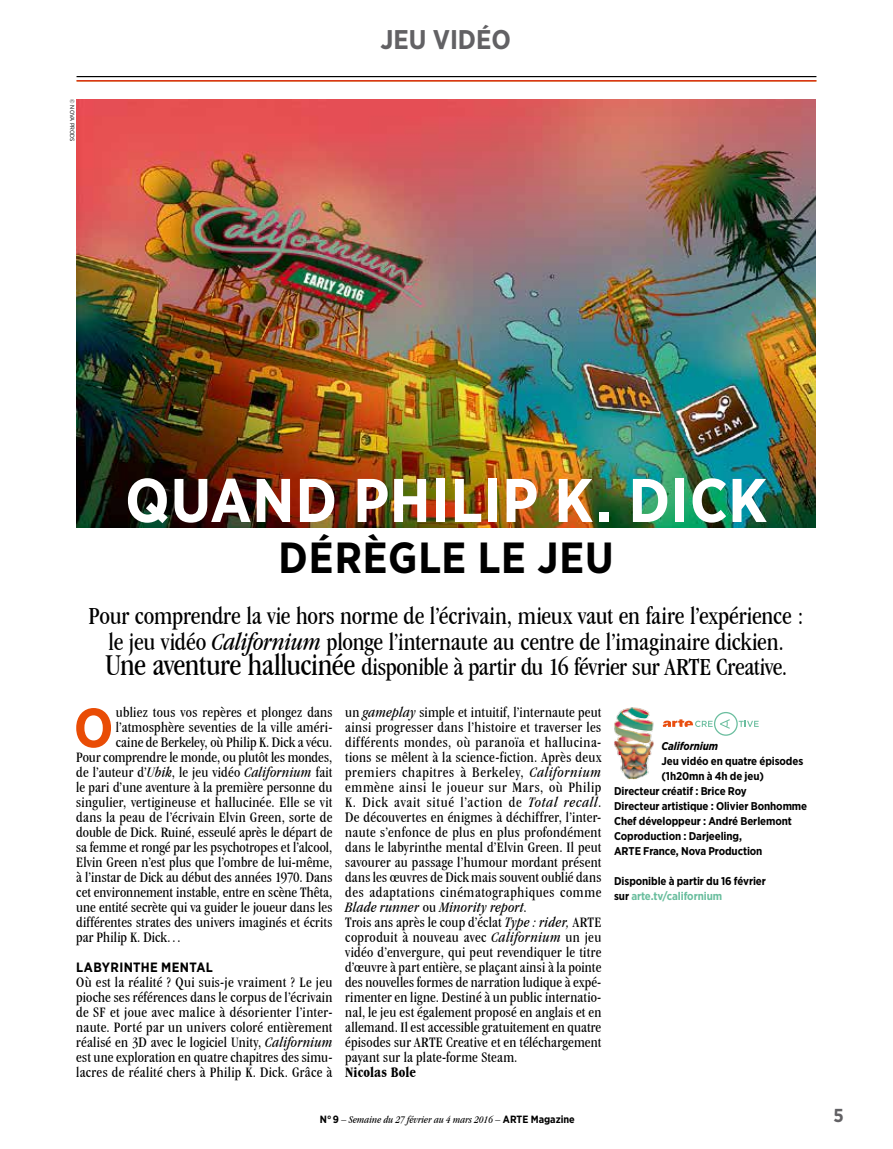
<style>
.page{position:relative;width:893px;height:1149px;background:#fff}
.page>*{position:absolute;margin:0;border:0;box-sizing:border-box;transform-origin:0 0}
.t1{font:700 61.5px "Gotham Narrow";letter-spacing:.015em;color:#fff}
.t2{font:700 54.9px "Gotham Narrow";color:#e94c05}
.t3{font:700 43.5px "Gotham Narrow";letter-spacing:.02em;color:#000}
.t4{font:700 27px "Gotham Narrow";color:#626164}
.t5{font:condensed 25.5px/25.5px "Garamond IT Cby BT";letter-spacing:-.01em;color:#000;text-align:center}
.t6{font:700 18.75px "Gotham Narrow";color:#626164}
.t7{font:condensed 15px/15px "Garamond IT Cby BT";letter-spacing:.015em;color:#000;text-align:justify}
.t8{font:700 condensed 15px "Garamond IT Cby BT";letter-spacing:.01em;color:#000}
.t9{font:700 13.5px "Gotham Narrow";letter-spacing:.025em;color:#000}
.t10{font:700 11.25px/15px "Gotham Narrow";letter-spacing:-.01em;color:#000}
.t11{font:italic 700 11.25px "Gotham Narrow";letter-spacing:-.01em;color:#000}
.t12{font:italic condensed 10.5px "Garamond IT Cby BT";color:#000}
.t13{font:6px "Gotham Narrow";color:#000}
.s1{font-style:italic}
.s2{font-size:31.5px}
.s3{color:#6abe9e}
.s4{font-family:"Gotham Narrow";font-weight:700;font-style:normal;font-stretch:normal}
</style>
<div class="page">
<img style="left:76px;top:99px;width:740px;height:428px">
<hr style="left:77px;top:76px;width:739px;height:1px;background:#000">
<hr style="left:77px;top:80px;width:739px;height:1px;background:#e3000b">
<img style="left:614px;top:707px;width:40px;height:72px">
<svg style="left:663px;top:712px;width:96px;height:23px"></svg>
<p class="t13" style="left:76px;top:99px;width:43px;rotate:90deg">© NOVA PRODS</p>
<h3 class="t4" style="left:381px;top:22px;width:132px">JEU VIDÉO</h3>
<h1 class="t1" style="left:125px;top:460px;width:644px">QUAND PHILIP K. DICK</h1>
<h3 class="t3" style="left:279px;top:529px;width:337px">DÉRÈGLE LE JEU</h3>
<p class="t5" style="left:89px;top:602px;width:717px">Pour comprendre la vie hors norme de l’écrivain, mieux vaut en faire l’expérience : le jeu vidéo <span class="s1">Californium</span> plonge l’internaute au centre de l’imaginaire dickien.<br><span class="s2">Une aventure hallucinée</span> disponible à partir du 16 février sur ARTE Creative.</p>
<h2 class="t2" style="left:74px;top:692px;width:41px">O</h2>
<p class="t7" style="left:116px;top:704px;width:218px">ubliez tous vos repères et plongez dans</p>
<p class="t7" style="left:116px;top:719px;width:218px">l’atmosphère seventies de la ville améri-</p>
<p class="t7" style="left:116px;top:734px;width:218px">caine de Berkeley, où Philip K. Dick a vécu.</p>
<p class="t7" style="left:76px;top:749px;width:258px">Pour comprendre le monde, ou plutôt les mondes,</p>
<p class="t7" style="left:76px;top:764px;width:258px">de l’auteur d’<span class="s1">Ubik</span>, le jeu vidéo <span class="s1">Californium</span> fait</p>
<p class="t7" style="left:76px;top:779px;width:258px">le pari d’une aventure à la première personne du</p>
<p class="t7" style="left:76px;top:794px;width:258px">singulier, vertigineuse et hallucinée. Elle se vit</p>
<p class="t7" style="left:76px;top:809px;width:258px">dans la peau de l’écrivain Elvin Green, sorte de</p>
<p class="t7" style="left:76px;top:824px;width:258px">double de Dick. Ruiné, esseulé après le départ de</p>
<p class="t7" style="left:76px;top:839px;width:258px">sa femme et rongé par les psychotropes et l’alcool,</p>
<p class="t7" style="left:76px;top:854px;width:258px">Elvin Green n’est plus que l’ombre de lui-même,</p>
<p class="t7" style="left:76px;top:869px;width:258px">à l’instar de Dick au début des années 1970. Dans</p>
<p class="t7" style="left:76px;top:884px;width:258px">cet environnement instable, entre en scène Thêta,</p>
<p class="t7" style="left:76px;top:899px;width:258px">une entité secrète qui va guider le joueur dans les</p>
<p class="t7" style="left:76px;top:914px;width:258px">différentes strates des univers imaginés et écrits</p>
<p class="t7" style="left:76px;top:929px;width:107px">par Philip K. Dick…</p>
<p class="t9" style="left:76px;top:958px;width:138px">LABYRINTHE MENTAL</p>
<p class="t7" style="left:76px;top:974px;width:258px">Où est la réalité ? Qui suis-je vraiment ? Le jeu pioche ses références dans le corpus de l’écrivain de SF et joue avec malice à désorienter l’inter&shy;naute. Porté par un univers coloré entièrement réalisé en 3D avec le logiciel Unity, <span class="s1">Californium </span>est une exploration en quatre chapitres des simu&shy;lacres de réalité chers à Philip K. Dick. Grâce à</p>
<p class="t7" style="left:345px;top:704px;width:258px;text-align:left">un <span class="s1">gameplay</span> simple et intuitif, l’internaute peut ainsi progresser dans l’histoire et traverser les différents mondes, où paranoïa et hallucina&shy;tions se mêlent à la science-fiction. Après deux premiers chapitres à Berkeley, <span class="s1">Californium </span>emmène ainsi le joueur sur Mars, où Philip K. Dick avait situé l’action de <span class="s1">Total recall</span>.<br>De découvertes en énigmes à déchiffrer, l’inter&shy;naute s’enfonce de plus en plus profondément dans le labyrinthe mental d’Elvin Green. Il peut savourer au passage l’humour mordant présent dans les œuvres de Dick mais souvent oublié dans des adaptations cinématographiques comme <span class="s1">Blade runner</span> ou <span class="s1">Minority report</span>.<br>Trois ans après le coup d’éclat <span class="s1">Type : rider,</span> ARTE coproduit à nouveau avec <span class="s1">Californium</span> un jeu vidéo d’envergure, qui peut revendiquer le titre d’œuvre à part entière, se plaçant ainsi à la pointe des nouvelles formes de narration ludique à expé&shy;rimenter en ligne. Destiné à un public internatio&shy;nal, le jeu est également proposé en anglais et en allemand. Il est accessible gratuitement en quatre épisodes sur ARTE Creative et en téléchargement payant sur la plate-forme Steam.</p>
<p class="t8" style="left:345px;top:1063px;width:72px">Nicolas Bole</p>
<p class="t11" style="left:661px;top:738px;width:58px">Californium</p>
<p class="t10" style="left:661px;top:753px;width:143px">Jeu vidéo en quatre épisodes</p>
<p class="t10" style="left:661px;top:768px;width:104px">(1h20mn à 4h de jeu)</p>
<p class="t10" style="left:614px;top:783px;width:134px">Directeur créatif : Brice Roy</p>
<p class="t10" style="left:614px;top:798px;width:195px">Directeur artistique : Olivier Bonhomme</p>
<p class="t10" style="left:614px;top:813px;width:179px">Chef développeur : André Berlemont</p>
<p class="t10" style="left:614px;top:828px;width:129px">Coproduction : Darjeeling,</p>
<p class="t10" style="left:614px;top:843px;width:150px">ARTE France, Nova Production</p>
<p class="t10" style="left:614px;top:873px;width:153px">Disponible à partir du 16 février sur <span class="s3">arte.tv/californium</span></p>
<p class="t12" style="left:320px;top:1112px;width:256px"><span class="s4">N° 9</span> – Semaine du 27 février au 4 mars 2016 – <span class="s4">ARTE Magazine</span></p>
<p class="t6" style="left:833px;top:1103px;width:12px">5</p>
</div>
